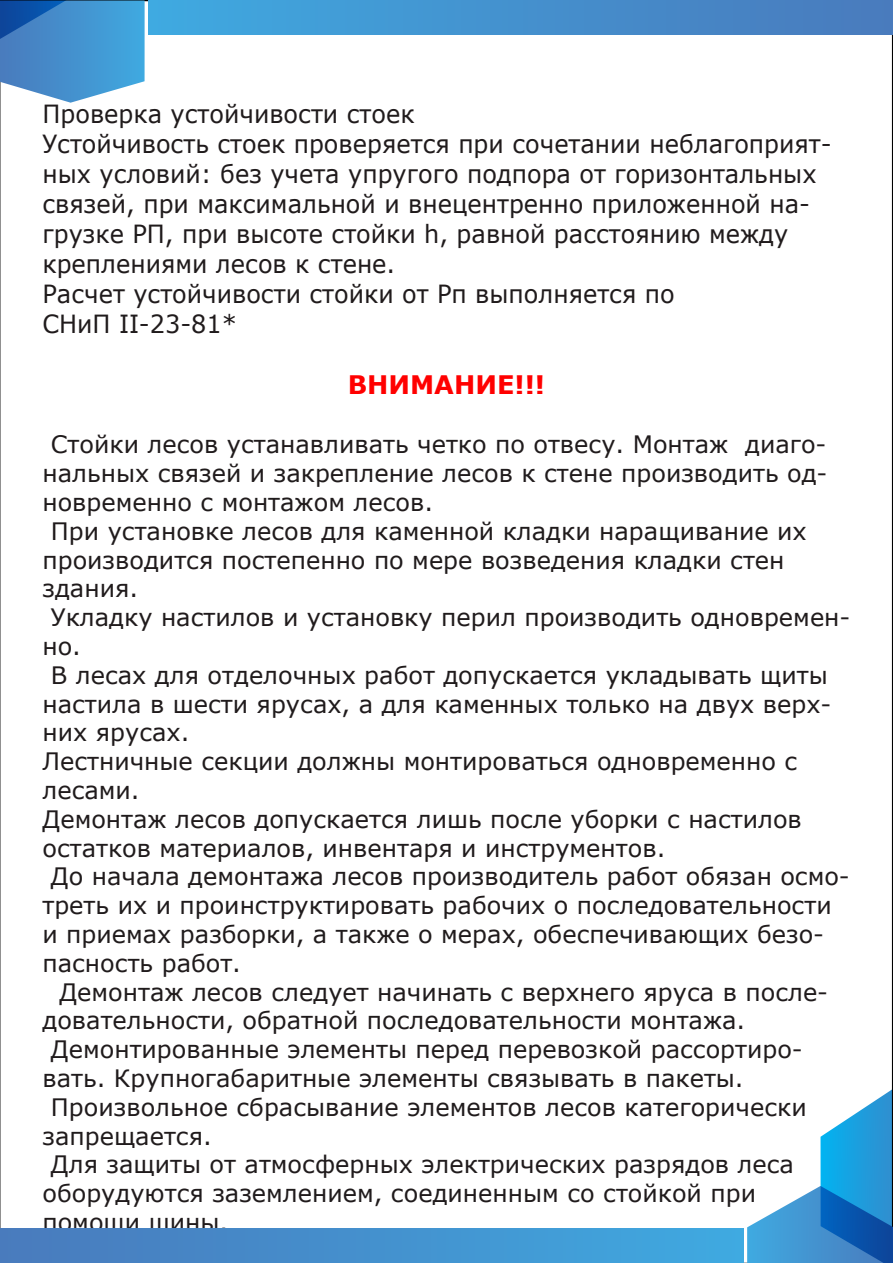
<style>
.page{position:relative;width:893px;height:1263px;background:#fff}
.page>*{position:absolute;margin:0;border:0;box-sizing:border-box;transform-origin:0 0}
.t1{font:700 25.5px "Verdana";color:#f00}
.t2{font:25.05px/30px "Verdana";color:#201b1c;scale:.96 1}
.t3{font:24px "Verdana";color:#201b1c}
</style>
<div class="page">
<svg style="left:747px;top:1082px;width:146px;height:181px"></svg>
<div style="left:0;top:1228px;width:743px;height:35px;background:linear-gradient(to right,#4979bc,#3fa9e0)"></div>
<svg style="left:0;top:0;width:145px;height:103px;background:#5297cf"></svg>
<div style="left:149px;top:0;width:744px;height:34px;background:linear-gradient(to right,#3fa9e0,#4979bc)"></div>
<p class="t2" style="left:42px;top:99px;width:824px">Проверка устойчивости стоек<br>Устойчивость стоек проверяется при сочетании неблагоприят&shy;ных условий: без учета упругого подпора от горизонтальных связей, при максимальной и внецентренно приложенной на&shy;грузке РП, при высоте стойки h, равной расстоянию между креплениями лесов к стене.<br>Расчет устойчивости стойки от Рп выполняется по<br>СНиП II-23-81*</p>
<p class="t1" style="left:348px;top:367px;width:199px">ВНИМАНИЕ!!!</p>
<p class="t3" style="left:51px;top:428px;width:777px">Стойки лесов устанавливать четко по отвесу. Монтаж диаго-</p>
<p class="t3" style="left:42px;top:457px;width:786px">нальных связей и закрепление лесов к стене производить од-</p>
<p class="t3" style="left:42px;top:486px;width:392px">новременно с монтажом лесов.</p>
<p class="t3" style="left:51px;top:514px;width:757px">При установке лесов для каменной кладки наращивание их</p>
<p class="t3" style="left:42px;top:543px;width:744px">производится постепенно по мере возведения кладки стен</p>
<p class="t3" style="left:42px;top:572px;width:97px">здания.</p>
<p class="t3" style="left:51px;top:601px;width:801px">Укладку настилов и установку перил производить одновремен-</p>
<p class="t3" style="left:42px;top:630px;width:40px">но.</p>
<p class="t3" style="left:51px;top:658px;width:778px">В лесах для отделочных работ допускается укладывать щиты</p>
<p class="t3" style="left:42px;top:687px;width:790px">настила в шести ярусах, а для каменных только на двух верх-</p>
<p class="t3" style="left:42px;top:716px;width:149px">них ярусах.</p>
<p class="t3" style="left:42px;top:745px;width:756px">Лестничные секции должны монтироваться одновременно с</p>
<p class="t3" style="left:42px;top:774px;width:99px">лесами.</p>
<p class="t3" style="left:42px;top:802px;width:761px">Демонтаж лесов допускается лишь после уборки с настилов</p>
<p class="t3" style="left:42px;top:831px;width:624px">остатков материалов, инвентаря и инструментов.</p>
<p class="t3" style="left:51px;top:860px;width:800px">До начала демонтажа лесов производитель работ обязан осмо-</p>
<p class="t3" style="left:42px;top:889px;width:791px">треть их и проинструктировать рабочих о последовательности</p>
<p class="t3" style="left:42px;top:918px;width:783px">и приемах разборки, а также о мерах, обеспечивающих безо-</p>
<p class="t3" style="left:42px;top:946px;width:200px">пасность работ.</p>
<p class="t3" style="left:59px;top:975px;width:770px">Демонтаж лесов следует начинать с верхнего яруса в после-</p>
<p class="t3" style="left:42px;top:1004px;width:704px">довательности, обратной последовательности монтажа.</p>
<p class="t3" style="left:51px;top:1033px;width:753px">Демонтированные элементы перед перевозкой рассортиро-</p>
<p class="t3" style="left:42px;top:1062px;width:703px">вать. Крупногабаритные элементы связывать в пакеты.</p>
<p class="t3" style="left:51px;top:1090px;width:757px">Произвольное сбрасывание элементов лесов категорически</p>
<p class="t3" style="left:42px;top:1119px;width:171px">запрещается.</p>
<p class="t3" style="left:51px;top:1148px;width:745px">Для защиты от атмосферных электрических разрядов леса</p>
<p class="t3" style="left:42px;top:1177px;width:715px">оборудуются заземлением, соединенным со стойкой при</p>
<p class="t3" style="left:42px;top:1206px;width:187px">помощи шины.</p>
</div>
